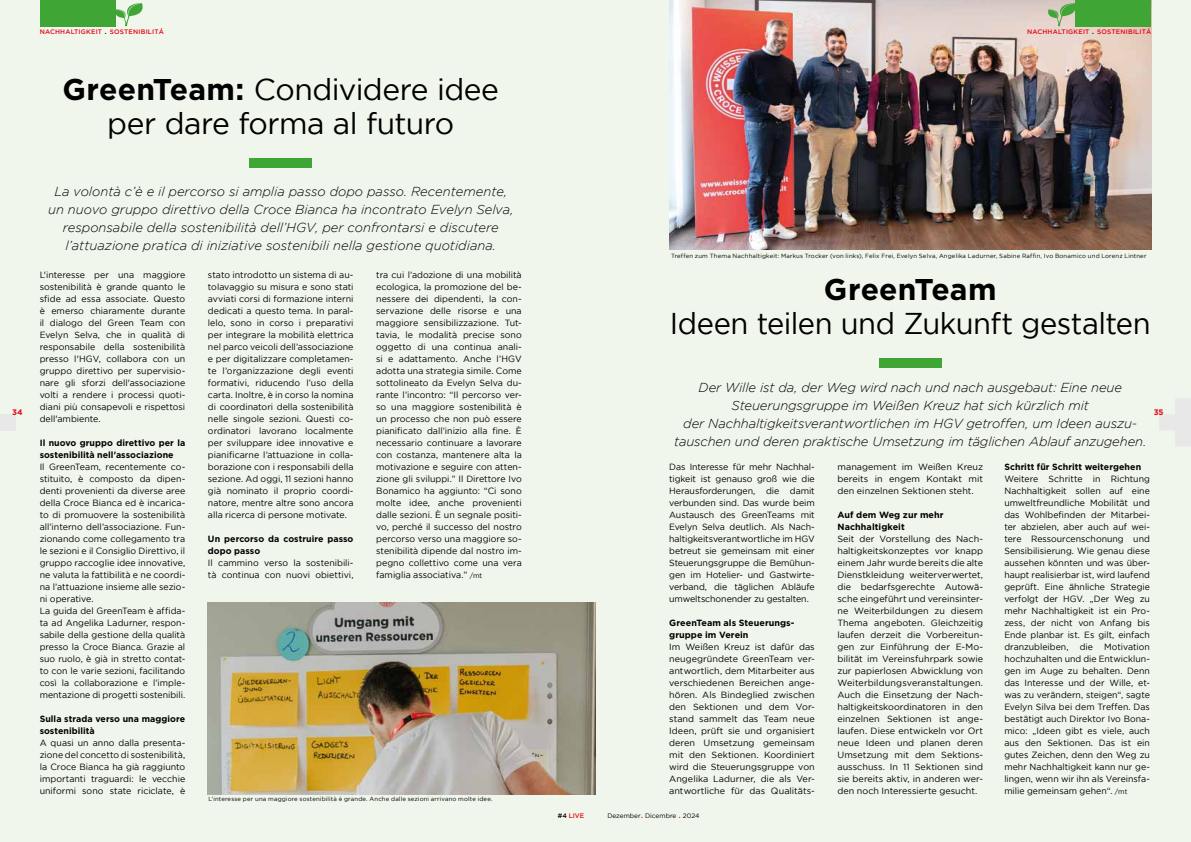
<style>
.page{position:relative;width:1191px;height:842px;background:#fff}
.page>*{position:absolute;margin:0;border:0;box-sizing:border-box;transform-origin:0 0}
.t1{font:30px/34px "Gotham";letter-spacing:-.02em;color:#000;text-align:center}
.t2{font:700 30px "Gotham";letter-spacing:.005em;color:#000}
.t3{font:italic 300 13px/18px "Gotham";color:#000;text-align:center}
.t4{font:9px/12px "Gotham";color:#000;text-align:justify}
.t5{font:700 9px/12px "Gotham";letter-spacing:.005em;color:#000}
.t6{font:700 8px "Gotham";color:#e30613}
.t7{font:500 6.5px "Gotham";letter-spacing:.03em;color:#e30613}
.t8{font:6.5px "Gotham";color:#000}
.t9{font:6px "Gotham";letter-spacing:.025em;color:#000}
.s1{font-weight:400;font-size:10px;color:#000}
.s2{font-weight:700}
.s3{font-size:7px}
.s4{color:#000}
.s5{font-size:10px;color:#e30613}
</style>
<div class="page">
<div style="left:0;top:0;width:595px;height:842px;background:#f1f6ec"></div>
<div style="left:595px;top:0;width:596px;height:842px;background:#f1f6ec"></div>
<div style="left:250px;top:158px;width:62px;height:10px;background:#3fa535"></div>
<img style="left:669px;top:0;width:482px;height:249px">
<div style="left:879px;top:358px;width:62px;height:10px;background:#3fa535"></div>
<img style="left:208px;top:602px;width:387px;height:192px">
<svg style="left:1159px;top:399px;width:32px;height:47px"></svg>
<div style="left:0;top:414px;width:16px;height:16px;background:#e8e8e9"></div>
<div style="left:40px;top:0;width:75px;height:26px;background:#3fa535"></div>
<svg style="left:113px;top:3px;width:30px;height:24px"></svg>
<svg style="left:1046px;top:3px;width:32px;height:24px"></svg>
<div style="left:1075px;top:0;width:76px;height:26px;background:#3fa535"></div>
<p class="t7" style="left:40px;top:28px;width:126px">NACHHALTIGKEIT <span class="s1">.</span> SOSTENIBILITÁ</p>
<p class="t7" style="left:1027px;top:28px;width:126px">NACHHALTIGKEIT <span class="s1">.</span> SOSTENIBILITÁ</p>
<h1 class="t1" style="left:62px;top:72px;width:438px"><span class="s2">GreenTeam:</span> Condividere idee per dare forma al futuro</h1>
<p class="t3" style="left:48px;top:183px;width:467px">La volontà c’è e il percorso si amplia passo dopo passo. Recentemente, un nuovo gruppo direttivo della Croce Bianca ha incontrato Evelyn Selva, responsabile della sostenibilità dell’HGV, per confrontarsi e discutere l’attuazione pratica di iniziative sostenibili nella gestione quotidiana.</p>
<p class="t9" style="left:671px;top:252px;width:477px">Treffen zum Thema Nachhaltigkeit: Markus Trocker (von links), Felix Frei, Evelyn Selva, Angelika Ladurner, Sabine Raffin, Ivo Bonamico und Lorenz Lintner</p>
<p class="t4" style="left:376px;top:269px;width:147px">tra cui l’adozione di una mobilità ecologica, la promozione del be&shy;nessere dei dipendenti, la con&shy;servazione delle risorse e una maggiore sensibilizzazione. Tut&shy;tavia, le modalità precise sono oggetto di una continua anali&shy;si e adattamento. Anche l’HGV adotta una strategia simile. Come sottolineato da Evelyn Selva du&shy;rante l’incontro: “Il percorso ver&shy;so una maggiore sostenibilità è un processo che non può essere pianificato dall’inizio alla fine. È necessario continuare a lavorare con costanza, mantenere alta la motivazione e seguire con atten&shy;zione gli sviluppi.” Il Direttore Ivo Bonamico ha aggiunto: “Ci sono molte idee, anche provenienti dalle sezioni. È un segnale positi&shy;vo, perché il successo del nostro percorso verso una maggiore so&shy;stenibilità dipende dal nostro im&shy;pegno collettivo come una vera famiglia associativa.” <span class="s3">/mt</span></p>
<p class="t4" style="left:208px;top:269px;width:147px">stato introdotto un sistema di au&shy;tolavaggio su misura e sono stati avviati corsi di formazione interni dedicati a questo tema. In paral&shy;lelo, sono in corso i preparativi per integrare la mobilità elettrica nel parco veicoli dell’associazione e per digitalizzare completamen&shy;te l’organizzazione degli eventi formativi, riducendo l’uso della carta. Inoltre, è in corso la nomina di coordinatori della sostenibilità nelle singole sezioni. Questi co&shy;ordinatori lavorano localmente per sviluppare idee innovative e pianificarne l’attuazione in colla&shy;borazione con i responsabili della sezione. Ad oggi, 11 sezioni hanno già nominato il proprio coordi&shy;natore, mentre altre sono ancora alla ricerca di persone motivate.</p>
<p class="t5" style="left:208px;top:533px;width:147px">Un percorso da costruire passo dopo passo</p>
<p class="t4" style="left:208px;top:557px;width:147px">Il cammino verso la sostenibili&shy;tà continua con nuovi obiettivi,</p>
<p class="t4" style="left:40px;top:269px;width:147px">L'interesse per una maggiore sostenibilità è grande quanto le sfide ad essa associate. Questo è emerso chiaramente durante il dialogo del Green Team con Evelyn Selva, che in qualità di responsabile della sostenibilità presso l'HGV, collabora con un gruppo direttivo per supervisio&shy;nare gli sforzi dell'associazione volti a rendere i processi quoti&shy;diani più consapevoli e rispettosi dell'ambiente.</p>
<p class="t5" style="left:40px;top:437px;width:147px">Il nuovo gruppo direttivo per la sostenibilità nell'associazione</p>
<p class="t4" style="left:40px;top:461px;width:147px;text-align:left">Il GreenTeam, recentemente co&shy;stituito, è composto da dipen&shy;denti provenienti da diverse aree della Croce Bianca ed è incarica&shy;to di promuovere la sostenibilità all’interno dell’associazione. Fun&shy;zionando come collegamento tra le sezioni e il Consiglio Direttivo, il gruppo raccoglie idee innovative, ne valuta la fattibilità e ne coordi&shy;na l’attuazione insieme alle sezio&shy;ni operative.<br>La guida del GreenTeam è affida&shy;ta ad Angelika Ladurner, respon&shy;sabile della gestione della qualità presso la Croce Bianca. Grazie al suo ruolo, è già in stretto contat&shy;to con le varie sezioni, facilitando così la collaborazione e l’imple&shy;mentazione di progetti sostenibili.</p>
<p class="t5" style="left:40px;top:713px;width:147px">Sulla strada verso una maggiore sostenibilità</p>
<p class="t4" style="left:40px;top:737px;width:147px">A quasi un anno dalla presenta&shy;zione del concetto di sostenibilità, la Croce Bianca ha già raggiunto importanti traguardi: le vecchie uniformi sono state riciclate, è</p>
<h1 class="t2" style="left:824px;top:272px;width:174px">GreenTeam</h1>
<h1 class="t1" style="left:670px;top:306px;width:482px">Ideen teilen und Zukunft gestalten</h1>
<p class="t3" style="left:674px;top:379px;width:474px">Der Wille ist da, der Weg wird nach und nach ausgebaut: Eine neue Steuerungsgruppe im Weißen Kreuz hat sich kürzlich mit<br>der Nachhaltigkeitsverantwortlichen im HGV getroffen, um Ideen auszu&shy;tauschen und deren praktische Umsetzung im täglichen Ablauf anzugehen.</p>
<p class="t6" style="left:12px;top:408px;width:12px">34</p>
<p class="t6" style="left:1153px;top:408px;width:11px">35</p>
<p class="t4" style="left:837px;top:461px;width:147px">management im Weißen Kreuz bereits in engem Kontakt mit den einzelnen Sektionen steht.</p>
<p class="t5" style="left:837px;top:509px;width:108px">Auf dem Weg zur mehr<br>Nachhaltigkeit</p>
<p class="t4" style="left:837px;top:533px;width:147px">Seit der Vorstellung des Nach&shy;haltigkeitskonzeptes vor knapp einem Jahr wurde bereits die alte Dienstkleidung weiterverwertet, die bedarfsgerechte Autowä&shy;sche eingeführt und vereinsinter&shy;ne Weiterbildungen zu diesem Thema angeboten. Gleichzeitig laufen derzeit die Vorbereitun&shy;gen zur Einführung der E-Mo&shy;bilität im Vereinsfuhrpark sowie zur papierlosen Abwicklung von Weiterbildungsveranstaltungen.<br>Auch die Einsetzung der Nach&shy;haltigkeitskoordinatoren in den einzelnen Sektionen ist ange&shy;laufen. Diese entwickeln vor Ort neue Ideen und planen deren Umsetzung mit dem Sektions&shy;ausschuss. In 11 Sektionen sind sie bereits aktiv, in anderen wer&shy;den noch Interessierte gesucht.</p>
<p class="t5" style="left:1004px;top:461px;width:138px">Schritt für Schritt weitergehen</p>
<p class="t4" style="left:1004px;top:473px;width:147px">Weitere Schritte in Richtung Nachhaltigkeit sollen auf eine umweltfreundliche Mobilität und das Wohlbefinden der Mitarbei&shy;ter abzielen, aber auch auf wei&shy;tere Ressourcenschonung und Sensibilisierung. Wie genau diese aussehen könnten und was über&shy;haupt realisierbar ist, wird laufend geprüft. Eine ähnliche Strategie verfolgt der HGV. „Der Weg zu mehr Nachhaltigkeit ist ein Pro&shy;zess, der nicht von Anfang bis Ende planbar ist. Es gilt, einfach dranzubleiben, die Motivation hochzuhalten und die Entwicklun&shy;gen im Auge zu behalten. Denn das Interesse und der Wille, et&shy;was zu verändern, steigen“, sagte Evelyn Silva bei dem Treffen. Das bestätigt auch Direktor Ivo Bona&shy;mico: „Ideen gibt es viele, auch aus den Sektionen. Das ist ein gutes Zeichen, denn den Weg zu mehr Nachhaltigkeit kann nur ge&shy;lingen, wenn wir ihn als Vereinsfa&shy;milie gemeinsam gehen“. <span class="s3">/mt</span></p>
<p class="t4" style="left:669px;top:461px;width:147px">Das Interesse für mehr Nachhal&shy;tigkeit ist genauso groß wie die Herausforderungen, die damit verbunden sind. Das wurde beim Austausch des GreenTeams mit Evelyn Selva deutlich. Als Nach&shy;haltigkeitsverantwortliche im HGV betreut sie gemeinsam mit einer Steuerungsgruppe die Bemühun&shy;gen im Hotelier- und Gastwirte&shy;verband, die täglichen Abläufe umweltschonender zu gestalten.</p>
<p class="t5" style="left:669px;top:617px;width:127px">GreenTeam als Steuerungs&shy;gruppe im Verein</p>
<p class="t4" style="left:669px;top:641px;width:147px">Im Weißen Kreuz ist dafür das neugegründete GreenTeam ver&shy;antwortlich, dem Mitarbeiter aus verschiedenen Bereichen ange&shy;hören. Als Bindeglied zwischen den Sektionen und dem Vor&shy;stand sammelt das Team neue Ideen, prüft sie und organisiert deren Umsetzung gemeinsam mit den Sektionen. Koordiniert wird die Steuerungsgruppe von Angelika Ladurner, die als Ver&shy;antwortliche für das Qualitäts-</p>
<p class="t9" style="left:209px;top:795px;width:285px">L'interesse per una maggiore sostenibilità è grande. Anche dalle sezioni arrivano molte idee.</p>
<p class="t7" style="left:558px;top:812px;width:28px"><span class="s4">#4</span> LIVE</p>
<p class="t8" style="left:607px;top:812px;width:94px">Dezember<span class="s5">.</span> Dicembre <span class="s5">.</span> 2024</p>
</div>
